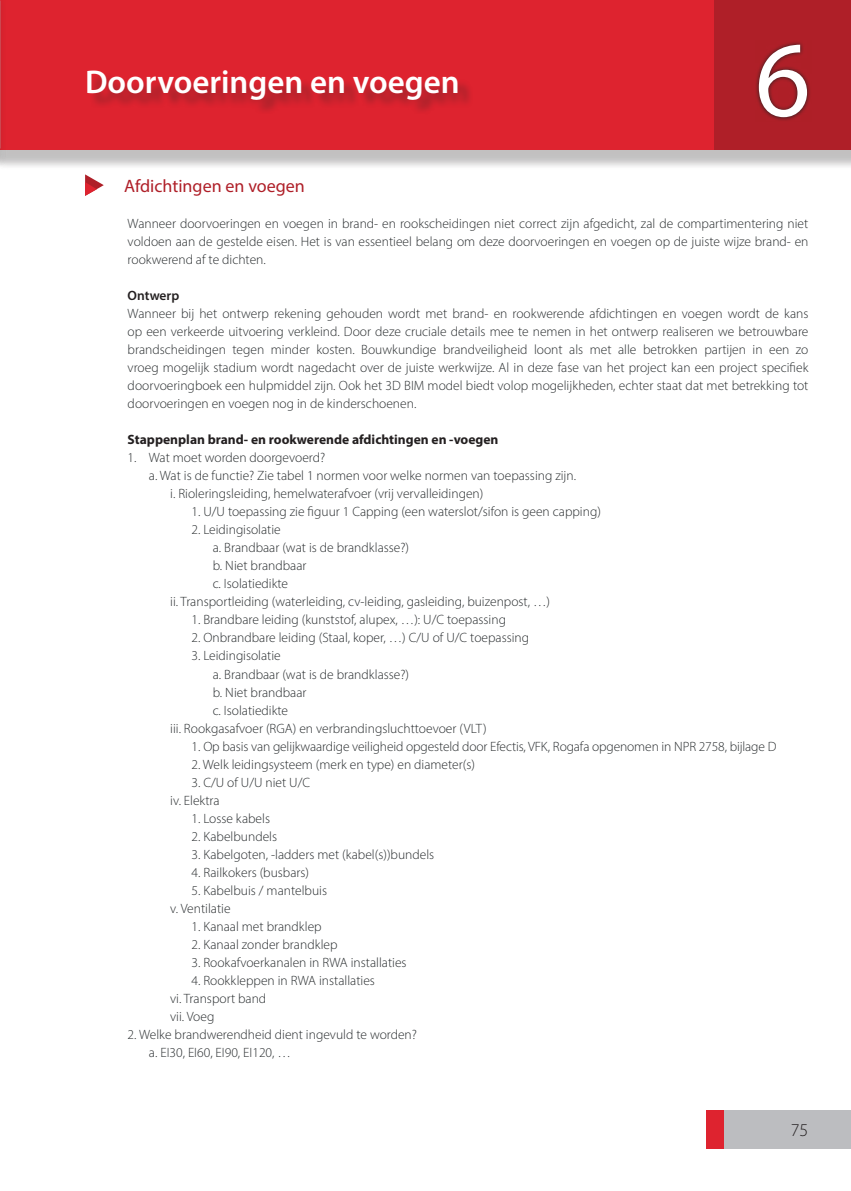
<style>
.page{position:relative;width:851px;height:1191px;background:#fff}
.page>*{position:absolute;margin:0;border:0;box-sizing:border-box;transform-origin:0 0}
.t1{font:108px "Myriad Pro";color:#fff}
.t2{font:600 33px "Myriad Pro";color:#fff}
.t3{font:18px "Myriad Pro";color:#af1f28}
.t4{font:300 18px "Myriad Pro";color:#231f20}
.t5{font:300 13.5px/18px "Myriad Pro";color:#282c2e}
.t6{font:700 13.5px "Myriad Pro";color:#231f20}
.t7{font:600 13.5px "Myriad Pro";color:#231f20}
</style>
<div class="page">
<div style="left:0;top:0;width:850px;height:170px;background:#231f20;opacity:.15"></div>
<div style="left:0;top:0;width:850px;height:150px;background:#de232f"></div>
<div style="left:714px;top:0;width:136px;height:150px;background:#af1f28"></div>
<svg style="left:756px;top:42px;width:54px;height:79px"></svg>
<div style="left:706px;top:1110px;width:144px;height:38px;background:#bcbdc0"></div>
<div style="left:706px;top:1110px;width:17px;height:38px;background:#de232f"></div>
<svg style="left:85px;top:174px;width:19px;height:22px"></svg>
<div style="left:89px;top:72px;width:384px;height:43px;background:#231f20;opacity:.35"></div>
<div style="left:0;top:0;width:7px;height:169px;background:#231f20;opacity:.15"></div>
<h2 class="t2" style="left:85px;top:61px;width:376px">Doorvoeringen en voegen</h2>
<h1 class="t1" style="left:755px;top:13px;width:57px">6</h1>
<h3 class="t3" style="left:124px;top:175px;width:182px">Afdichtingen en voegen</h3>
<p class="t5" style="left:128px;top:215px;width:682px;text-align:justify">Wanneer doorvoeringen en voegen in brand- en rookscheidingen niet correct zijn afgedicht, zal de compartimentering niet voldoen aan de gestelde eisen. Het is van essentieel belang om deze doorvoeringen en voegen op de juiste wijze brand- en rookwerend af te dichten.</p>
<p class="t7" style="left:128px;top:287px;width:53px">Ontwerp</p>
<p class="t5" style="left:128px;top:305px;width:682px;text-align:justify">Wanneer bij het ontwerp rekening gehouden wordt met brand- en rookwerende afdichtingen en voegen wordt de kans op een verkeerde uitvoering verkleind. Door deze cruciale details mee te nemen in het ontwerp realiseren we betrouwbare brandscheidingen tegen minder kosten. Bouwkundige brandveiligheid loont als met alle betrokken partijen in een zo vroeg mogelijk stadium wordt nagedacht over de juiste werkwijze. Al in deze fase van het project kan een project specifiek doorvoeringboek een hulpmiddel zijn. Ook het 3D BIM model biedt volop mogelijkheden, echter staat dat met betrekking tot doorvoeringen en voegen nog in de kinderschoenen.</p>
<p class="t6" style="left:128px;top:431px;width:372px">Stappenplan brand- en rookwerende afdichtingen en -voegen</p>
<p class="t5" style="left:128px;top:449px;width:199px">1. Wat moet worden doorgevoerd?</p>
<p class="t5" style="left:149px;top:467px;width:428px">a. Wat is de functie? Zie tabel 1 normen voor welke normen van toepassing zijn.</p>
<p class="t5" style="left:170px;top:485px;width:314px">i. Rioleringsleiding, hemelwaterafvoer (vrij vervalleidingen)</p>
<p class="t5" style="left:191px;top:503px;width:411px">1. U/U toepassing zie figuur 1 Capping (een waterslot/sifon is geen capping)</p>
<p class="t5" style="left:191px;top:521px;width:91px">2. Leidingisolatie</p>
<p class="t5" style="left:213px;top:539px;width:198px">a. Brandbaar (wat is de brandklasse?)</p>
<p class="t5" style="left:213px;top:557px;width:95px">b. Niet brandbaar</p>
<p class="t5" style="left:213px;top:575px;width:77px">c. Isolatiedikte</p>
<p class="t5" style="left:170px;top:593px;width:381px">ii. Transportleiding (waterleiding, cv-leiding, gasleiding, buizenpost, …)</p>
<p class="t5" style="left:191px;top:611px;width:316px">1. Brandbare leiding (kunststof, alupex, …): U/C toepassing</p>
<p class="t5" style="left:191px;top:629px;width:339px">2. Onbrandbare leiding (Staal, koper, …) C/U of U/C toepassing</p>
<p class="t5" style="left:191px;top:647px;width:91px">3. Leidingisolatie</p>
<p class="t5" style="left:213px;top:665px;width:198px">a. Brandbaar (wat is de brandklasse?)</p>
<p class="t5" style="left:213px;top:683px;width:95px">b. Niet brandbaar</p>
<p class="t5" style="left:213px;top:701px;width:77px">c. Isolatiedikte</p>
<p class="t5" style="left:170px;top:719px;width:318px">iii. Rookgasafvoer (RGA) en verbrandingsluchttoevoer (VLT)</p>
<p class="t5" style="left:191px;top:737px;width:586px">1. Op basis van gelijkwaardige veiligheid opgesteld door Efectis, VFK, Rogafa opgenomen in NPR 2758, bijlage D</p>
<p class="t5" style="left:191px;top:755px;width:285px">2. Welk leidingsysteem (merk en type) en diameter(s)</p>
<p class="t5" style="left:170px;top:773px;width:141px;text-indent:21px">3. C/U of U/U niet U/C iv. Elektra</p>
<p class="t5" style="left:191px;top:809px;width:80px">1. Losse kabels</p>
<p class="t5" style="left:191px;top:827px;width:87px">2. Kabelbundels</p>
<p class="t5" style="left:191px;top:845px;width:244px">3. Kabelgoten, -ladders met (kabel(s))bundels</p>
<p class="t5" style="left:191px;top:863px;width:119px">4. Railkokers (busbars)</p>
<p class="t5" style="left:170px;top:881px;width:158px;text-indent:21px">5. Kabelbuis / mantelbuis v. Ventilatie</p>
<p class="t5" style="left:191px;top:917px;width:132px">1. Kanaal met brandklep</p>
<p class="t5" style="left:191px;top:935px;width:147px">2. Kanaal zonder brandklep</p>
<p class="t5" style="left:191px;top:953px;width:217px">3. Rookafvoerkanalen in RWA installaties</p>
<p class="t5" style="left:170px;top:971px;width:206px;text-indent:21px">4. Rookkleppen in RWA installaties vi. Transport band<br>vii. Voeg</p>
<p class="t5" style="left:149px;top:1025px;width:269px;text-indent:-21px">2. Welke brandwerendheid dient ingevuld te worden? a. EI30, EI60, EI90, EI120, …</p>
<h3 class="t4" style="left:790px;top:1119px;width:19px">75</h3>
</div>
